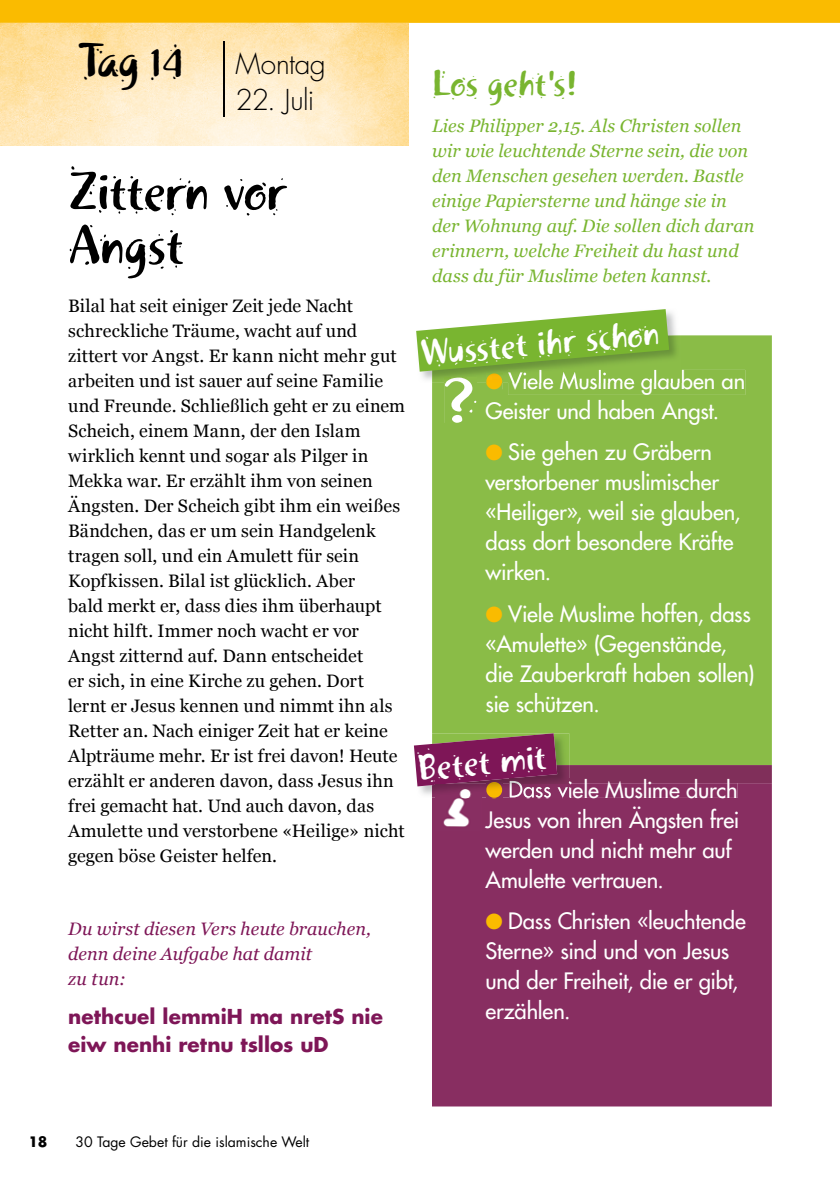
<style>
.page{position:relative;width:840px;height:1191px;background:#fff}
.page>*{position:absolute;margin:0;border:0;box-sizing:border-box;transform-origin:0 0}
.t1{font:66.8px "Khaki Two";color:#fff}
.t2{font:54px/54px "Khaki Two";letter-spacing:-.01em;color:#000}
.t3{font:48.6px "Khaki Two";color:#000}
.t4{font:36px "Khaki Two";color:#fff}
.t5{font:36px "Khaki Two";color:#79b530}
.t6{font:300 28px "Futura";letter-spacing:-.015em;color:#000}
.t7{font:22px/30px "Futura";letter-spacing:-.005em;color:#fff}
.t8{font:700 20px/28px "Futura";letter-spacing:.005em;color:#7e1657}
.t9{font:18px/25px "Georgia";letter-spacing:.01em;color:#000}
.t10{font:italic 18px/25px "Georgia";letter-spacing:.005em;color:#79b530}
.t11{font:italic 18px/25px "Georgia";letter-spacing:.005em;color:#7e1657}
.t12{font:14px "Futura";color:#000}
.t13{font:700 14px "Futura";color:#000}
.s1{font-size:40.2px}
.s2{color:#fabb00}
</style>
<div class="page">
<div style="left:432px;top:335px;width:339px;height:398px;background:#8abc47"></div>
<div style="left:444px;top:383px;width:32px;height:40px;background:#8abc47"></div>
<svg style="left:416px;top:309px;width:328px;height:86px"></svg>
<div style="left:432px;top:798px;width:339px;height:308px;background:#882e61"></div>
<svg style="left:414px;top:733px;width:357px;height:65px;background:#896059"></svg>
<img style="left:435px;top:785px;width:45px;height:45px">
<img style="left:0;top:23px;width:408px;height:123px">
<hr style="left:223px;top:42px;width:1px;height:75px;background:#000">
<div style="left:0;top:0;width:839px;height:23px;background:#fabb00"></div>
<h3 class="t3" style="left:77px;top:31px;width:108px">Tag <span class="s1">14</span></h3>
<h3 class="t6" style="left:235px;top:47px;width:92px">Montag</h3>
<h3 class="t6" style="left:235px;top:83px;width:80px">22. Juli</h3>
<h2 class="t2" style="left:68px;top:165px;width:220px">Zittern vor<br>Angst</h2>
<p class="t9" style="left:68px;top:293px;width:338px">Bilal hat seit einiger Zeit jede Nacht schreckliche Träume, wacht auf und zittert vor Angst. Er kann nicht mehr gut arbeiten und ist sauer auf seine Familie und Freunde. Schließlich geht er zu einem Scheich, einem Mann, der den Islam wirklich kennt und sogar als Pilger in Mekka war. Er erzählt ihm von seinen Ängsten. Der Scheich gibt ihm ein weißes Bändchen, das er um sein Handgelenk tragen soll, und ein Amulett für sein Kopfkissen. Bilal ist glücklich. Aber<br>bald merkt er, dass dies ihm überhaupt nicht hilft. Immer noch wacht er vor Angst zitternd auf. Dann entscheidet<br>er sich, in eine Kirche zu gehen. Dort lernt er Jesus kennen und nimmt ihn als Retter an. Nach einiger Zeit hat er keine Alpträume mehr. Er ist frei davon! Heute erzählt er anderen davon, dass Jesus ihn frei gemacht hat. Und auch davon, das Amulette und verstorbene «Heilige» nicht gegen böse Geister helfen.</p>
<p class="t11" style="left:68px;top:916px;width:304px">Du wirst diesen Vers heute brauchen, denn deine Aufgabe hat damit<br>zu tun:</p>
<p class="t8" style="left:68px;top:1002px;width:316px">nethcuel lemmiH ma nretS nie eiw nenhi retnu tsllos uD</p>
<h3 class="t5" style="left:432px;top:62px;width:147px">Los geht's!</h3>
<p class="t10" style="left:432px;top:113px;width:324px">Lies Philipper 2,15. Als Christen sollen wir wie leuchtende Sterne sein, die von den Menschen gesehen werden. Bastle einige Papiersterne und hänge sie in der Wohnung auf. Die sollen dich daran erinnern, welche Freiheit du hast und dass du für Muslime beten kannst.</p>
<h3 class="t4" style="left:417px;top:332px;width:242px;rotate:-5deg">Wusstet ihr schon</h3>
<h1 class="t1" style="left:441px;top:361px;width:39px">?</h1>
<p class="t7" style="left:485px;top:366px;width:261px"><span class="s2">●</span> Viele Muslime glauben an<br>Geister und haben Angst.</p>
<p class="t7" style="left:485px;top:437px;width:256px"><span class="s2">●</span> Sie gehen zu Gräbern verstorbener muslimischer «Heiliger», weil sie glauben, dass dort besondere Kräfte wirken.</p>
<p class="t7" style="left:485px;top:598px;width:270px"><span class="s2">●</span> Viele Muslime hoffen, dass «Amulette» (Gegenstände, die Zauberkraft haben sollen) sie schützen.</p>
<h3 class="t4" style="left:415px;top:746px;width:131px;rotate:-5deg">Betet mit</h3>
<p class="t7" style="left:485px;top:774px;width:255px"><span class="s2">●</span> Dass viele Muslime durch<br>Jesus von ihren Ängsten frei werden und nicht mehr auf<br>Amulette vertrauen.</p>
<p class="t7" style="left:485px;top:905px;width:262px"><span class="s2">●</span> Dass Christen «leuchtende<br>Sterne» sind und von Jesus und der Freiheit, die er gibt, erzählen.</p>
<p class="t13" style="left:28px;top:1132px;width:21px">18</p>
<p class="t12" style="left:76px;top:1132px;width:235px">30 Tage Gebet für die islamische Welt</p>
</div>
